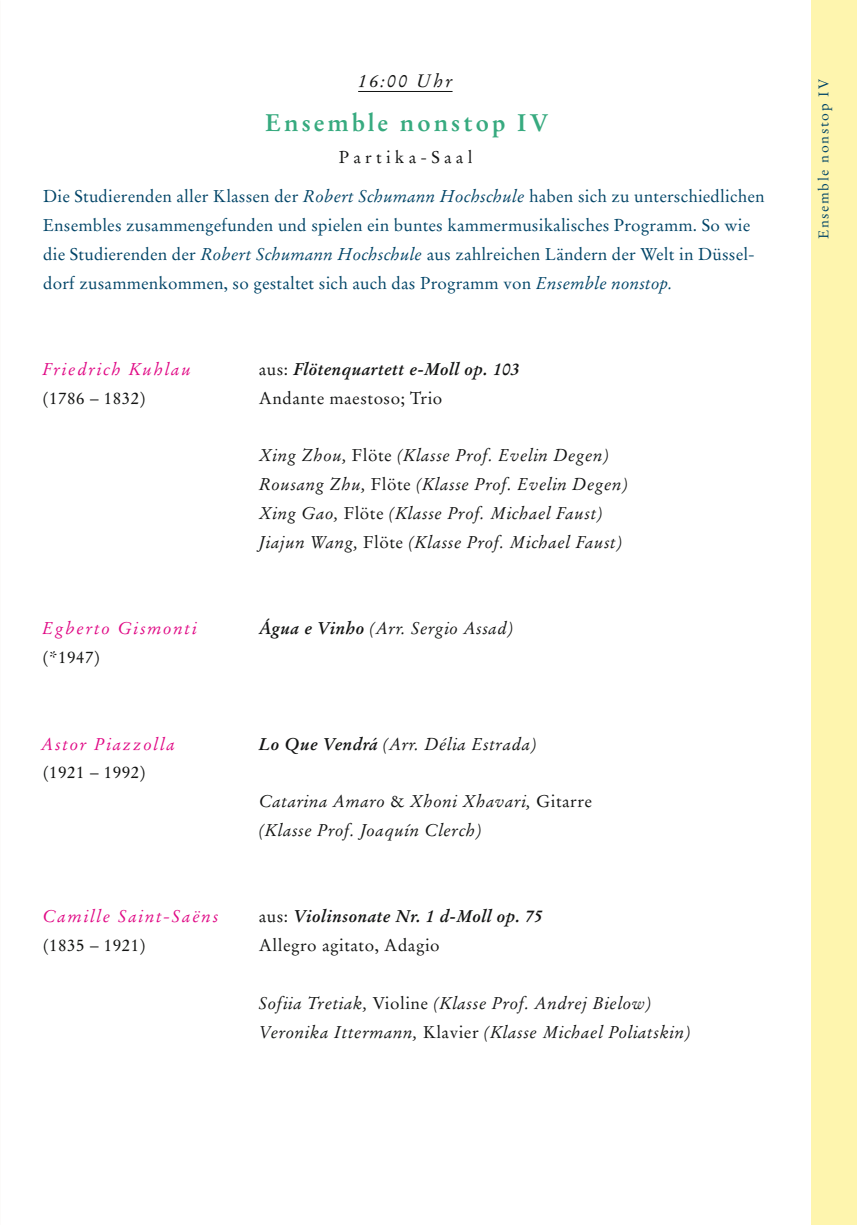
<style>
.page{position:relative;width:857px;height:1225px;background:#fff}
.page>*{position:absolute;margin:0;border:0;box-sizing:border-box;transform-origin:0 0}
.t1{font:700 24px "Stempel Garamond LT Std";letter-spacing:.12em;color:#37aa7f}
.t2{font:italic 18px "Stempel Garamond LT Std";letter-spacing:.12em;color:#131413}
.t3{font:italic 17px/28.8px "Stempel Garamond LT Std";letter-spacing:.03em;color:#131413}
.t4{font:17px/28.8px "Stempel Garamond LT Std";letter-spacing:.01em;color:#004467}
.t5{font:17px "Stempel Garamond LT Std";letter-spacing:.03em;color:#131413}
.t6{font:italic 17px "Stempel Garamond LT Std";letter-spacing:.1em;color:#e00985}
.t7{font:italic 700 17px "Stempel Garamond LT Std";letter-spacing:.03em;color:#131413}
.t8{font:17px "Stempel Garamond LT Std";letter-spacing:.25em;color:#131413}
.t9{font:14px "Stempel Garamond LT Std";letter-spacing:.12em;color:#004467}
.s1{font-style:italic}
.s2{font-weight:400;font-style:normal}
.s3{font-style:normal}
.s4{font-weight:700}
</style>
<div class="page">
<hr style="left:358px;top:91px;width:94px;height:1px;background:#131413">
<div style="left:811px;top:0;width:45px;height:1225px;background:#fef5ae"></div>
<p class="t2" style="left:358px;top:70px;width:96px">16:00 Uhr</p>
<h1 class="t1" style="left:265px;top:108px;width:284px">Ensemble nonstop IV</h1>
<p class="t8" style="left:338px;top:147px;width:135px">Partika-Saal</p>
<p class="t4" style="left:43px;top:182px;width:723px">Die Studierenden aller Klassen der <span class="s1">Robert Schumann Hochschule</span> haben sich zu unterschiedlichen Ensembles zusammengefunden und spielen ein buntes kammermusikalisches Programm. So wie die Studierenden der <span class="s1">Robert Schumann Hochschule</span> aus zahlreichen Ländern der Welt in Düssel&shy;dorf zusammenkommen, so gestaltet sich auch das Programm von <span class="s1">Ensemble nonstop.</span></p>
<p class="t6" style="left:43px;top:359px;width:150px">Friedrich Kuhlau</p>
<p class="t7" style="left:259px;top:359px;width:262px"><span class="s2">aus:</span> Flötenquartett e-Moll op. 103</p>
<p class="t5" style="left:43px;top:388px;width:104px">(1786 – 1832)</p>
<p class="t5" style="left:259px;top:388px;width:185px">Andante maestoso; Trio</p>
<p class="t3" style="left:259px;top:441px;width:370px">Xing Zhou, <span class="s3">Flöte</span> (Klasse Prof. Evelin Degen)<br>Rousang Zhu, <span class="s3">Flöte</span> (Klasse Prof. Evelin Degen)<br>Xing Gao, <span class="s3">Flöte</span> (Klasse Prof. Michael Faust)<br>Jiajun Wang, <span class="s3">Flöte</span> (Klasse Prof. Michael Faust)</p>
<p class="t6" style="left:42px;top:618px;width:156px">Egberto Gismonti</p>
<p class="t3" style="left:259px;top:614px;width:256px"><span class="s4">Água e Vinho</span> (Arr. Sergio Assad)</p>
<p class="t5" style="left:43px;top:647px;width:58px">(*1947)</p>
<p class="t6" style="left:41px;top:733px;width:135px">Astor Piazzolla</p>
<p class="t3" style="left:259px;top:729px;width:279px"><span class="s4">Lo Que Vendrá</span> (Arr. Délia Estrada)</p>
<p class="t5" style="left:43px;top:762px;width:104px">(1921 – 1992)</p>
<p class="t3" style="left:259px;top:787px;width:334px">Catarina Amaro <span class="s3">&amp;</span> Xhoni Xhavari, <span class="s3">Gitarre </span>(Klasse Prof. Joaquín Clerch)</p>
<p class="t6" style="left:43px;top:906px;width:177px">Camille Saint-Saëns</p>
<p class="t7" style="left:259px;top:906px;width:285px"><span class="s2">aus:</span> Violinsonate Nr. 1 d-Moll op. 75</p>
<p class="t5" style="left:43px;top:935px;width:104px">(1835 – 1921)</p>
<p class="t5" style="left:259px;top:935px;width:182px">Allegro agitato, Adagio</p>
<p class="t3" style="left:259px;top:988px;width:433px">Sofiia Tretiak, <span class="s3">Violine</span> (Klasse Prof. Andrej Bielow)<br>Veronika Ittermann, <span class="s3">Klavier</span> (Klasse Michael Poliatskin)</p>
<p class="t9" style="left:814px;top:239px;width:162px;rotate:-90deg">Ensemble nonstop IV</p>
</div>
